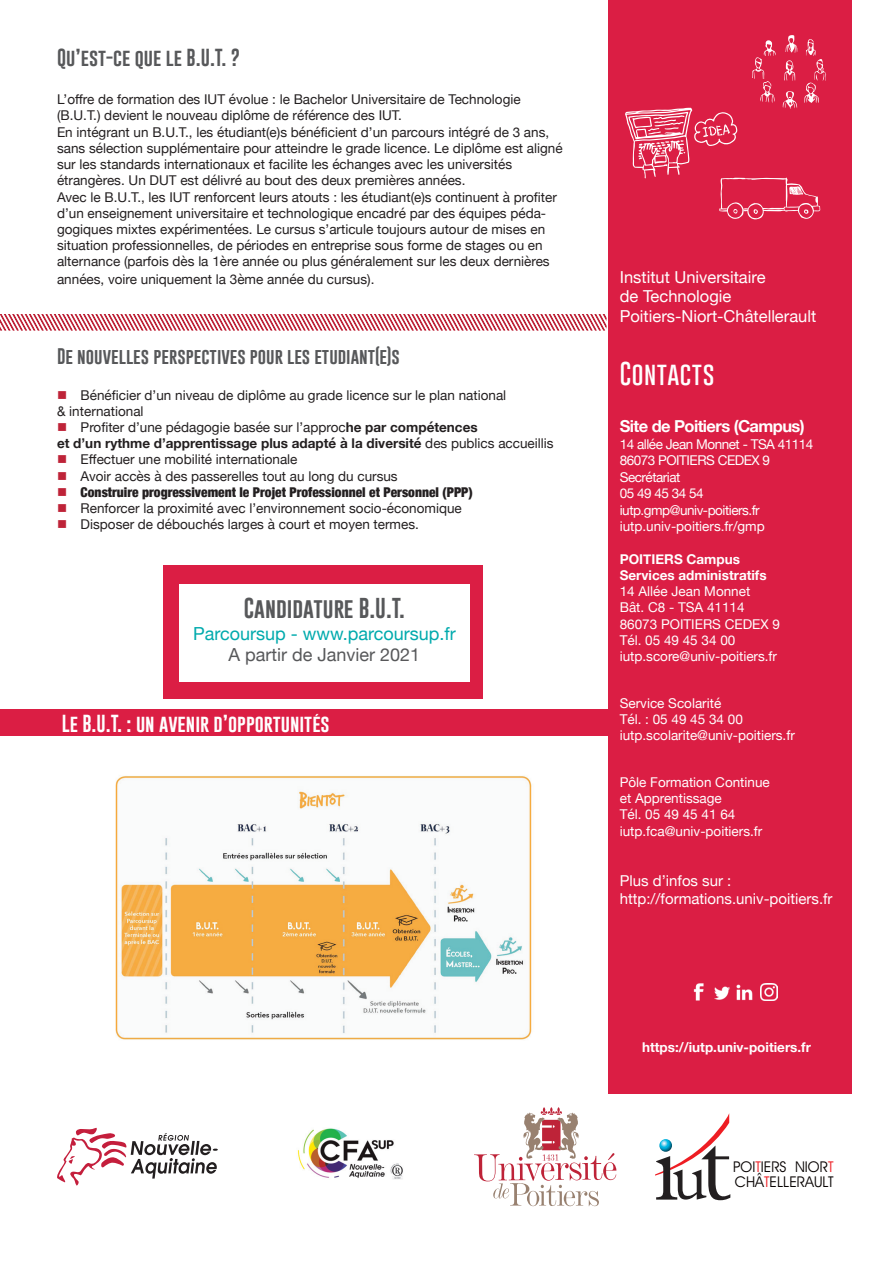
<style>
.page{position:relative;width:893px;height:1263px;background:#fff}
.page>*{position:absolute;margin:0;border:0;box-sizing:border-box;transform-origin:0 0}
.t1{font:100 24px "Gobold";letter-spacing:.02em;color:#fff}
.t2{font:21px "Gobold";color:#57585a}
.t3{font:18px "Gobold";color:#fff}
.t4{font:18px "Helvetica Neue";color:#00aaad}
.t5{font:18px "Gobold";color:#57585a}
.t6{font:18px "Helvetica Neue";color:#57585a}
.t7{font:16.5px/19.8px "Helvetica Neue";color:#fff}
.t8{font:16.5px "Gobold";color:#57585a}
.t9{font:700 16.5px "Helvetica Neue";letter-spacing:-.035em;color:#fff}
.t10{font:15px/18px "Helvetica Neue";color:#fff}
.t11{font:15px/15.5px "Avant Garde IT Cby BT";color:#080302}
.t12{font:13.5px/16.2px "Helvetica Neue";color:#231f20}
.t13{font:13.5px/16.2px "Helvetica Neue";color:#fff}
.t14{font:700 13.5px/16.2px "Helvetica Neue";color:#231f20}
.t15{font:13.5px/16.5px "Helvetica Neue";letter-spacing:-.035em;color:#fff}
.t16{font:700 13.5px/16.2px "Helvetica Neue";color:#fff}
.t17{font:900 condensed 13.5px "Helvetica Neue";color:#231f20}
.s1{color:#be2338}
.s2{font-weight:400}
.s3{color:#ee1d23}
</style>
<div class="page">
<div style="left:608px;top:0;width:243px;height:1094px;background:#db1e44"></div>
<svg style="left:655px;top:1113px;width:75px;height:87px"></svg>
<svg style="left:474px;top:1107px;width:142px;height:99px"></svg>
<svg style="left:57px;top:1128px;width:161px;height:57px"></svg>
<img style="left:297px;top:1128px;width:106px;height:51px">
<img style="left:115px;top:776px;width:417px;height:264px">
<img style="left:714px;top:986px;width:16px;height:14px">
<img style="left:693px;top:983px;width:10px;height:18px">
<img style="left:736px;top:984px;width:16px;height:16px">
<img style="left:760px;top:983px;width:18px;height:18px">
<div style="left:0;top:709px;width:614px;height:27px;background:#db1e44"></div>
<div style="left:163px;top:565px;width:320px;height:134px;background:#db1e44"></div>
<div style="left:180px;top:584px;width:290px;height:98px;background:#fff"></div>
<svg style="left:625px;top:35px;width:201px;height:185px"></svg>
<svg style="left:0;top:315px;width:606px;height:15px"></svg>
<h3 class="t5" style="left:57px;top:46px;width:184px">Qu’est-ce que le B.U.T. ?</h3>
<p class="t12" style="left:57px;top:92px;width:507px">L’offre de formation des IUT évolue : le Bachelor Universitaire de Technologie (B.U.T.) devient le nouveau diplôme de référence des IUT.<br>En intégrant un B.U.T., les étudiant(e)s bénéficient d’un parcours intégré de 3 ans, sans sélection supplémentaire pour atteindre le grade licence. Le diplôme est aligné sur les standards internationaux et facilite les échanges avec les universités étrangères. Un DUT est délivré au bout des deux premières années.<br>Avec le B.U.T., les IUT renforcent leurs atouts : les étudiant(e)s continuent à profiter d’un enseignement universitaire et technologique encadré par des équipes péda&shy;gogiques mixtes expérimentées. Le cursus s’articule toujours autour de mises en situation professionnelles, de périodes en entreprise sous forme de stages ou en alternance (parfois dès la 1ère année ou plus généralement sur les deux dernières</p>
<p class="t12" style="left:57px;top:272px;width:319px">années, voire uniquement la 3ème année du cursus).</p>
<p class="t8" style="left:57px;top:345px;width:344px">De nouvelles perspectives pour les etudiant(e)s</p>
<p class="t12" style="left:57px;top:387px;width:451px"><span class="s1">■</span> Bénéficier d’un niveau de diplôme au grade licence sur le plan national &amp; international</p>
<p class="t14" style="left:57px;top:419px;width:498px"><span class="s1">■</span> <span class="s2">Profiter d’une pédagogie basée sur l’approc</span>he par compétences<br>et d’un rythme d’apprentissage plus adapté à la diversité <span class="s2">des publics accueillis</span></p>
<p class="t12" style="left:57px;top:452px;width:242px"><span class="s1">■</span> Effectuer une mobilité internationale</p>
<p class="t12" style="left:57px;top:468px;width:342px"><span class="s1">■</span> Avoir accès à des passerelles tout au long du cursus</p>
<p class="t17" style="left:57px;top:481px;width:417px"><span class="s1">■</span> Construire progressivement le Projet Professionnel et Personnel (PPP)</p>
<p class="t12" style="left:57px;top:501px;width:406px"><span class="s1">■</span> Renforcer la proximité avec l’environnement socio-économique</p>
<p class="t12" style="left:57px;top:517px;width:363px"><span class="s1">■</span> Disposer de débouchés larges à court et moyen termes.</p>
<h2 class="t2" style="left:244px;top:594px;width:163px">Candidature B.U.T.</h2>
<h3 class="t4" style="left:193px;top:620px;width:264px">Parcoursup - www.parcoursup.fr</h3>
<h3 class="t6" style="left:229px;top:642px;width:193px">A partir de Janvier 2021</h3>
<h3 class="t3" style="left:62px;top:711px;width:269px">Le B.U.T. : un avenir d’opportunités</h3>
<p class="t7" style="left:620px;top:268px;width:198px">Institut Universitaire<br>de Technologie<br>Poitiers-Niort-Châtellerault</p>
<h1 class="t1" style="left:620px;top:358px;width:96px">CONTACTS</h1>
<p class="t9" style="left:620px;top:413px;width:186px">Site de Poitiers (Campus)</p>
<p class="t15" style="left:620px;top:437px;width:195px">14 allée Jean Monnet - TSA 41114<br>86073 POITIERS CEDEX 9<br>Secrétariat<br>05 49 45 34 54 iutp.gmp@univ-poitiers.fr iutp.univ-poitiers.fr/gmp</p>
<p class="t16" style="left:620px;top:551px;width:41px">POITIERS</p>
<p class="t16" style="left:620px;top:551px;width:148px;text-indent:67px">Campus<br>Services administratifs</p>
<p class="t13" style="left:620px;top:584px;width:162px">14 Allée Jean Monnet<br>Bât. C8 - TSA 41114<br>86073 POITIERS CEDEX 9<br>Tél. 05 49 45 34 00 iutp.score@univ-poitiers.fr</p>
<p class="t13" style="left:620px;top:696px;width:177px">Service Scolarité<br>Tél. : 05 49 45 34 00 iutp.scolarite@univ-poitiers.fr</p>
<p class="t13" style="left:620px;top:775px;width:152px">Pôle Formation Continue et Apprentissage<br>Tél. 05 49 45 41 64 iutp.fca@univ-poitiers.fr</p>
<p class="t10" style="left:620px;top:872px;width:214px">Plus d’infos sur : http://formations.univ-poitiers.fr</p>
<p class="t16" style="left:642px;top:1039px;width:170px">https://iutp.univ-poitiers.fr</p>
<p class="t11" style="left:733px;top:1159px;width:102px">POI<span class="s3">T</span>IERS NIOR<span class="s3">T<br></span>CHÂ<span class="s3">T</span>ELLERAULT</p>
</div>
